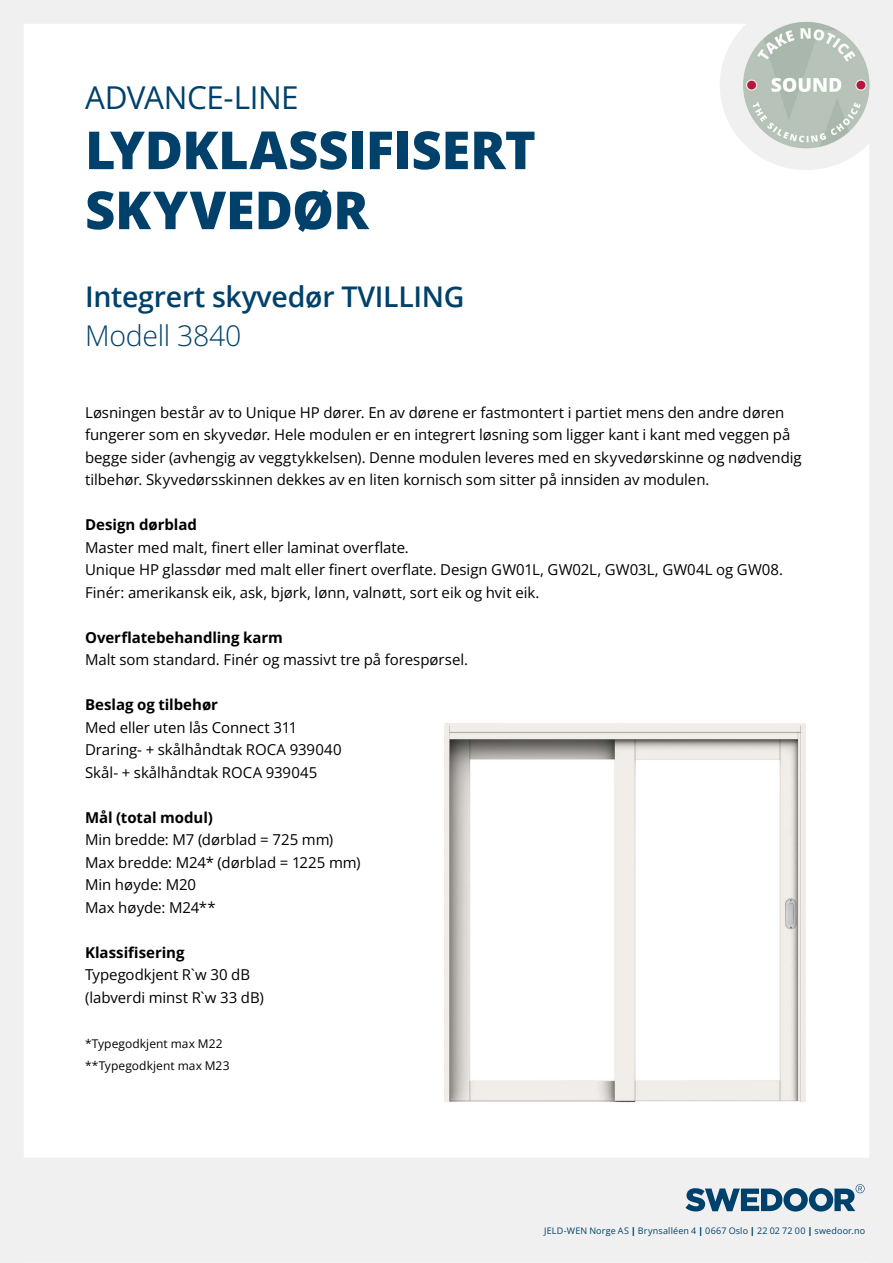
<style>
.page{position:relative;width:893px;height:1263px;background:#fff}
.page>*{position:absolute;margin:0;border:0;box-sizing:border-box;transform-origin:0 0}
.t1{font:800 52.5px/60px "Open Sans";letter-spacing:-.005em;color:#00416b}
.t2{font:31.5px "Open Sans";letter-spacing:-.015em;color:#00416b}
.t3{font:600 28.5px "Open Sans";letter-spacing:-.01em;color:#00416b}
.t4{font:300 28.5px "Open Sans";letter-spacing:-.01em;color:#00416b}
.t5{font:15px/22.5px "Open Sans";letter-spacing:-.005em;color:#000}
.t6{font:700 15px "Open Sans";letter-spacing:-.005em;color:#000}
.t7{font:12px/22.5px "Open Sans";letter-spacing:.005em;color:#000}
.t8{font:9px "Open Sans";letter-spacing:.02em;color:#00416b}
.s1{font-weight:800}
</style>
<div class="page">
<div style="left:0;top:0;width:893px;height:24px;background:#f0f0f1"></div>
<div style="left:869px;top:0;width:24px;height:1263px;background:#f0f0f1"></div>
<div style="left:0;top:0;width:24px;height:1263px;background:#f0f0f1"></div>
<div style="left:0;top:1158px;width:893px;height:105px;background:#f0f0f1"></div>
<svg style="left:685px;top:1184px;width:180px;height:27px"></svg>
<div style="left:720px;top:0;width:173px;height:170px;background:#f0f0f1;border-radius:50%"></div>
<div style="left:861px;top:11px;width:19px;height:28px;background:#f0f0f1"></div>
<img style="left:742px;top:21px;width:128px;height:128px;border-radius:64px">
<img style="left:444px;top:723px;width:362px;height:380px">
<h2 class="t2" style="left:85px;top:76px;width:215px">ADVANCE-LINE</h2>
<h1 class="t1" style="left:85px;top:117px;width:452px">LYDKLASSIFISERT<br>SKYVEDØR</h1>
<h3 class="t3" style="left:85px;top:277px;width:381px">Integrert skyvedør TVILLING</h3>
<h3 class="t4" style="left:85px;top:316px;width:158px">Modell 3840</h3>
<p class="t5" style="left:85px;top:401px;width:718px">Løsningen består av to Unique HP dører. En av dørene er fastmontert i partiet mens den andre døren fungerer som en skyvedør. Hele modulen er en integrert løsning som ligger kant i kant med veggen på begge sider (avhengig av veggtykkelsen). Denne modulen leveres med en skyvedørskinne og nødvendig tilbehør. Skyvedørsskinnen dekkes av en liten kornisch som sitter på innsiden av modulen.</p>
<p class="t6" style="left:85px;top:515px;width:113px">Design dørblad</p>
<p class="t5" style="left:85px;top:536px;width:700px">Master med malt, finert eller laminat overflate.<br>Unique HP glassdør med malt eller finert overflate. Design GW01L, GW02L, GW03L, GW04L og GW08.<br>Finér: amerikansk eik, ask, bjørk, lønn, valnøtt, sort eik og hvit eik.</p>
<p class="t6" style="left:85px;top:627px;width:199px">Overflatebehandling karm</p>
<p class="t5" style="left:85px;top:648px;width:385px">Malt som standard. Finér og massivt tre på forespørsel.</p>
<p class="t6" style="left:85px;top:695px;width:134px">Beslag og tilbehør</p>
<p class="t5" style="left:85px;top:716px;width:258px">Med eller uten lås Connect 311<br>Draring- + skålhåndtak ROCA 939040<br>Skål- + skålhåndtak ROCA 939045</p>
<p class="t6" style="left:85px;top:807px;width:129px">Mål (total modul)</p>
<p class="t5" style="left:85px;top:828px;width:277px">Min bredde: M7 (dørblad = 725 mm)<br>Max bredde: M24* (dørblad = 1225 mm)<br>Min høyde: M20<br>Max høyde: M24**</p>
<p class="t6" style="left:85px;top:942px;width:101px">Klassifisering</p>
<p class="t5" style="left:85px;top:963px;width:180px">Typegodkjent R`w 30 dB (labverdi minst R`w 33 dB)</p>
<p class="t7" style="left:85px;top:1032px;width:146px">*Typegodkjent max M22 **Typegodkjent max M23</p>
<p class="t8" style="left:544px;top:1224px;width:322px">JELD-WEN Norge AS <span class="s1">|</span> Brynsalléen 4 <span class="s1">|</span> 0667 Oslo <span class="s1">|</span> 22 02 72 00 <span class="s1">|</span> swedoor.no</p>
</div>
